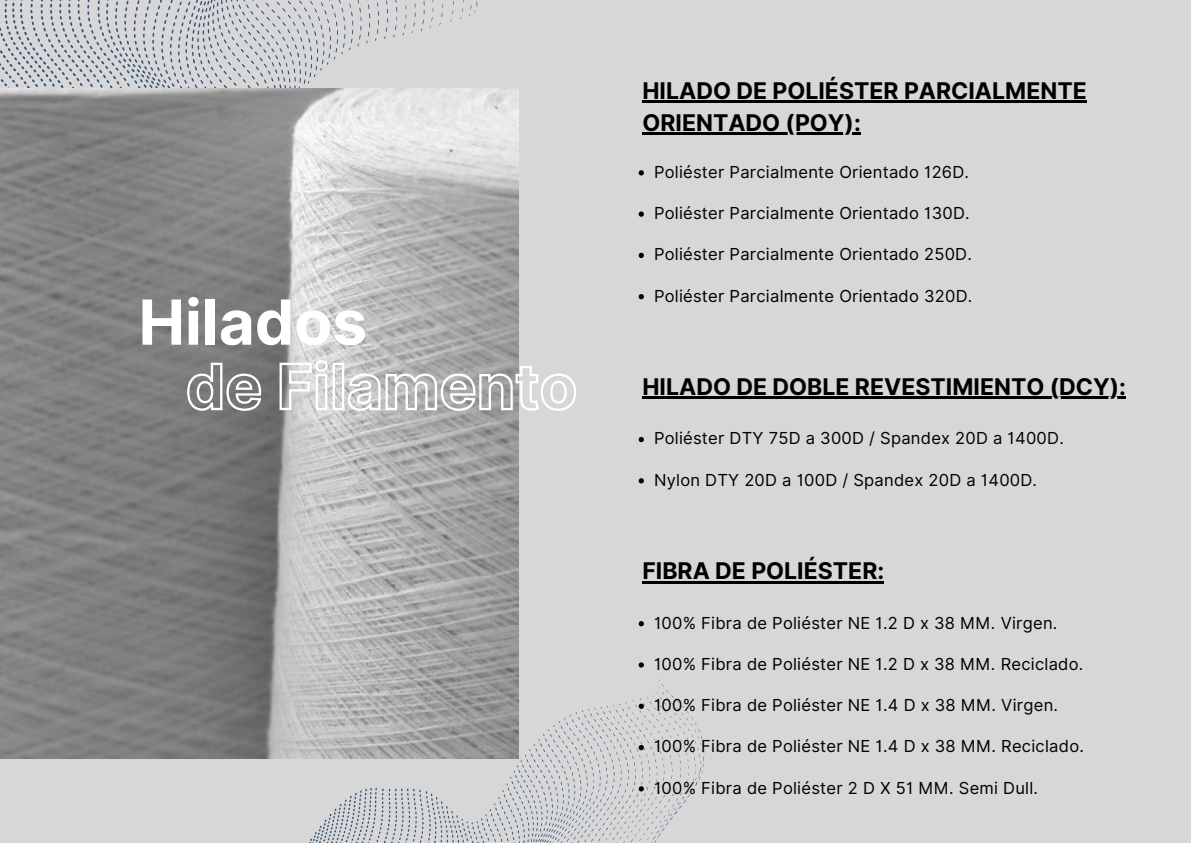
<style>
.page{position:relative;width:1191px;height:843px;background:#fff}
.page>*{position:absolute;margin:0;border:0;box-sizing:border-box;transform-origin:0 0}
.t1{font:700 62.1px "Inter";color:#fff}
.t2{font:700 23px/31.5px "Inter";color:#000}
.t3{font:16.5px "Inter";letter-spacing:.015em;color:#000}
</style>
<div class="page">
<div style="left:0;top:0;width:1190px;height:842px;background:#d8d7d7"></div>
<hr style="left:642px;top:101px;width:444px;height:2px;background:#000">
<hr style="left:642px;top:132px;width:218px;height:2px;background:#000">
<svg style="left:211px;top:679px;width:493px;height:163px"></svg>
<svg style="left:638px;top:170px;width:6px;height:5px"></svg>
<svg style="left:638px;top:211px;width:6px;height:6px"></svg>
<svg style="left:638px;top:253px;width:6px;height:5px"></svg>
<svg style="left:638px;top:294px;width:6px;height:5px"></svg>
<svg style="left:0;top:0;width:519px;height:341px"></svg>
<img style="left:0;top:88px;width:518px;height:670px">
<hr style="left:642px;top:396px;width:483px;height:3px;background:#000">
<svg style="left:638px;top:437px;width:6px;height:5px"></svg>
<svg style="left:638px;top:478px;width:6px;height:5px"></svg>
<svg style="left:186px;top:358px;width:391px;height:54px"></svg>
<hr style="left:642px;top:580px;width:242px;height:3px;background:#000">
<svg style="left:638px;top:621px;width:6px;height:5px"></svg>
<svg style="left:638px;top:662px;width:6px;height:5px"></svg>
<svg style="left:638px;top:703px;width:6px;height:5px"></svg>
<svg style="left:638px;top:744px;width:6px;height:6px"></svg>
<svg style="left:638px;top:786px;width:6px;height:5px"></svg>
<p class="t1" style="left:139px;top:285px;width:230px">Hilados</p>
<p class="t2" style="left:642px;top:75px;width:446px">HILADO DE POLIÉSTER PARCIALMENTE<br>ORIENTADO (POY):</p>
<p class="t3" style="left:654px;top:162px;width:316px">Poliéster Parcialmente Orientado 126D.</p>
<p class="t3" style="left:654px;top:203px;width:317px">Poliéster Parcialmente Orientado 130D.</p>
<p class="t3" style="left:654px;top:244px;width:319px">Poliéster Parcialmente Orientado 250D.</p>
<p class="t3" style="left:654px;top:285px;width:320px">Poliéster Parcialmente Orientado 320D.</p>
<p class="t2" style="left:642px;top:371px;width:485px">HILADO DE DOBLE REVESTIMIENTO (DCY):</p>
<p class="t3" style="left:654px;top:428px;width:411px">Poliéster DTY 75D a 300D / Spandex 20D a 1400D.</p>
<p class="t3" style="left:654px;top:469px;width:384px">Nylon DTY 20D a 100D / Spandex 20D a 1400D.</p>
<p class="t2" style="left:642px;top:555px;width:243px">FIBRA DE POLIÉSTER:</p>
<p class="t3" style="left:654px;top:612px;width:405px">100% Fibra de Poliéster NE 1.2 D x 38 MM. Virgen.</p>
<p class="t3" style="left:654px;top:653px;width:431px">100% Fibra de Poliéster NE 1.2 D x 38 MM. Reciclado.</p>
<p class="t3" style="left:654px;top:695px;width:405px">100% Fibra de Poliéster NE 1.4 D x 38 MM. Virgen.</p>
<p class="t3" style="left:654px;top:736px;width:431px">100% Fibra de Poliéster NE 1.4 D x 38 MM. Reciclado.</p>
<p class="t3" style="left:654px;top:777px;width:385px">100% Fibra de Poliéster 2 D X 51 MM. Semi Dull.</p>
</div>
